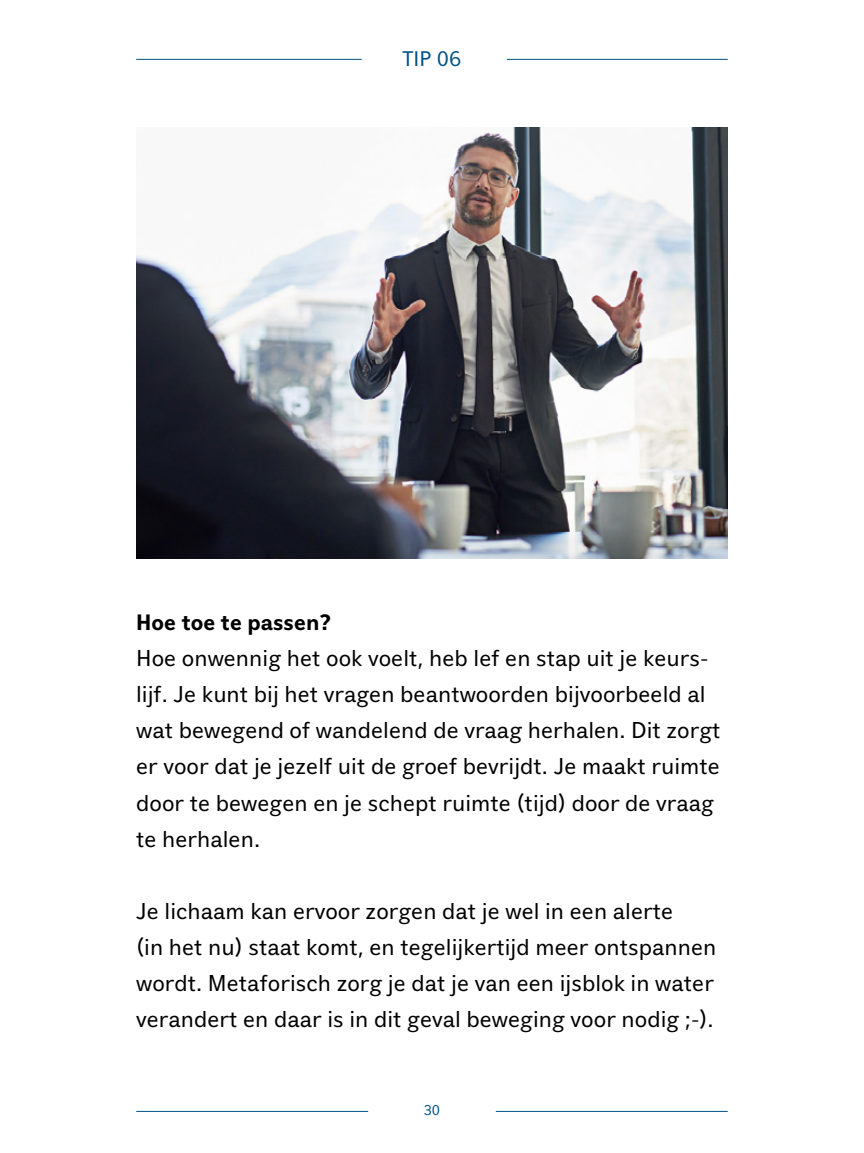
<style>
.page{position:relative;width:864px;height:1153px;background:#fff}
.page>*{position:absolute;margin:0;border:0;box-sizing:border-box;transform-origin:0 0}
.t1{font:24px/36px "Eau Naturelle Sans";color:#000}
.t2{font:700 23.25px "Eau Naturelle Sans";color:#000}
.t3{font:22.2px "Eau Naturelle Sans Regular Lining";color:#005387}
.t4{font:14.85px "Eau Naturelle Sans Regular Lining";color:#005387}
</style>
<div class="page">
<hr style="left:136px;top:1110px;width:232px;height:1px;background:#005387">
<hr style="left:495px;top:1110px;width:232px;height:1px;background:#005387">
<hr style="left:136px;top:59px;width:225px;height:1px;background:#005387">
<hr style="left:506px;top:59px;width:221px;height:1px;background:#005387">
<img style="left:136px;top:128px;width:591px;height:430px">
<p class="t3" style="left:402px;top:46px;width:60px">TIP 06</p>
<p class="t2" style="left:136px;top:609px;width:196px">Hoe toe te passen?</p>
<p class="t1" style="left:136px;top:640px;width:585px">Hoe onwennig het ook voelt, heb lef en stap uit je keurs&shy;lijf. Je kunt bij het vragen beantwoorden bijvoorbeeld al wat bewegend of wandelend de vraag herhalen. Dit zorgt er voor dat je jezelf uit de groef bevrijdt. Je maakt ruimte door te bewegen en je schept ruimte (tijd) door de vraag te herhalen.</p>
<p class="t1" style="left:136px;top:892px;width:581px">Je lichaam kan ervoor zorgen dat je wel in een alerte<br>(in het nu) staat komt, en tegelijkertijd meer ontspannen wordt. Metaforisch zorg je dat je van een ijsblok in water verandert en daar is in dit geval beweging voor nodig ;-).</p>
<p class="t4" style="left:423px;top:1101px;width:18px">30</p>
</div>
